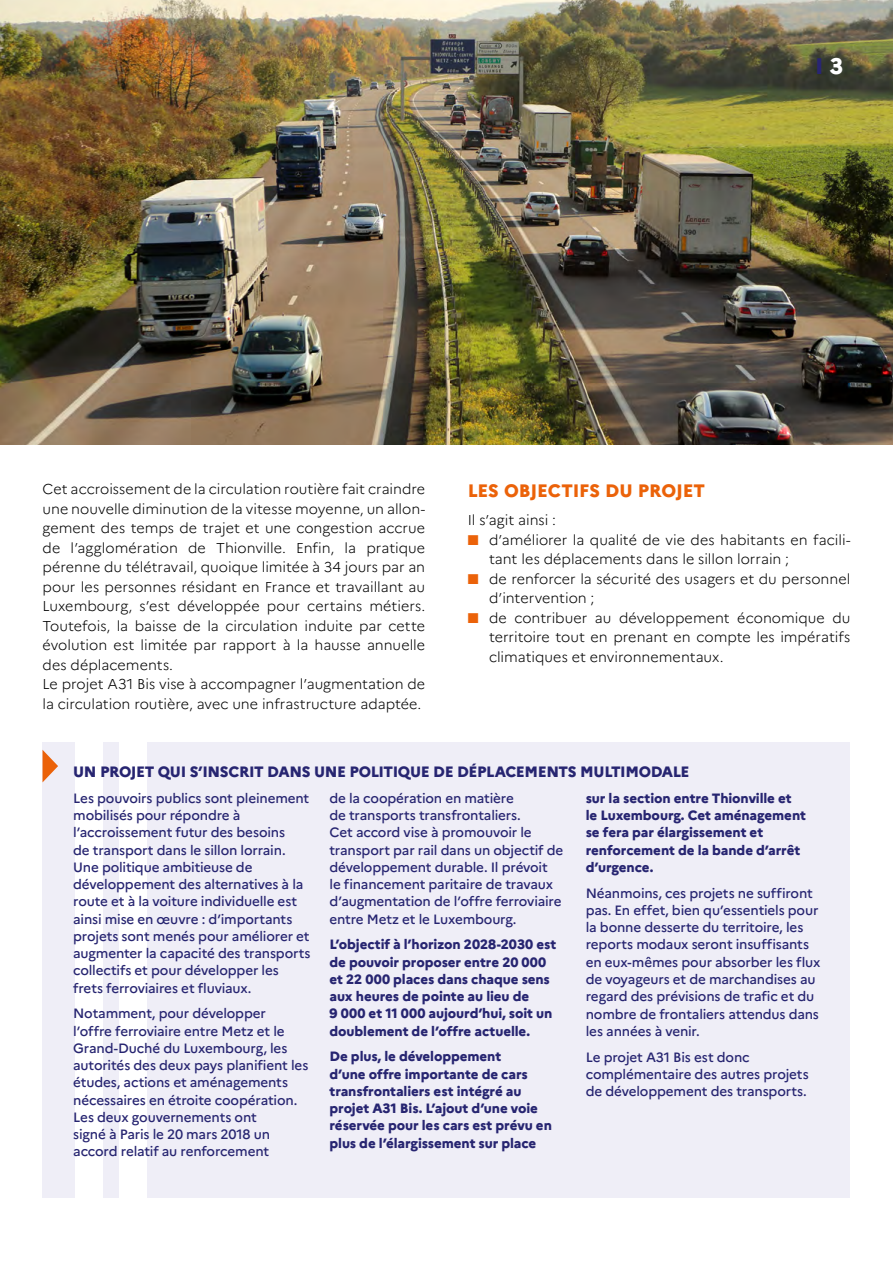
<style>
.page{position:relative;width:893px;height:1263px;background:#fff}
.page>*{position:absolute;margin:0;border:0;box-sizing:border-box;transform-origin:0 0}
.t1{font:800 22.5px "Marianne";color:#292574}
.t2{font:800 18px "Marianne";letter-spacing:-.01em;color:#eb6209}
.t3{font:800 15px "Marianne";letter-spacing:-.025em;color:#272571}
.t4{font:300 14.25px/19.5px "Marianne";color:#000}
.t5{font:500 13.5px/17.2px "Marianne";letter-spacing:-.015em;color:#272571}
.t6{font:800 13.5px/17.2px "Marianne";letter-spacing:-.01em;color:#272571}
.s1{color:#fff}
.s2{color:#eb6209}
</style>
<div class="page">
<img style="left:0;top:0;width:893px;height:444px">
<div style="left:43px;top:742px;width:807px;height:455px;background:#efeef7"></div>
<div style="left:120px;top:742px;width:27px;height:455px;background:#fff"></div>
<div style="left:75px;top:742px;width:28px;height:455px;background:#fff"></div>
<svg style="left:43px;top:750px;width:15px;height:32px"></svg>
<h1 class="t1" style="left:815px;top:52px;width:29px">I <span class="s1">3</span></h1>
<p class="t4" style="left:43px;top:479px;width:384px">Cet accroissement de la circulation routière fait craindre une nouvelle diminution de la vitesse moyenne, un allon&shy;gement des temps de trajet et une congestion accrue de l’agglomération de Thionville. Enfin, la pratique pérenne du télétravail, quoique limitée à 34 jours par an pour les personnes résidant en France et travaillant au Luxembourg, s’est développée pour certains métiers.<br>Toutefois, la baisse de la circulation induite par cette évolution est limitée par rapport à la hausse annuelle des déplacements.<br>Le projet A31 Bis vise à accompagner l’augmentation de la circulation routière, avec une infrastructure adaptée.</p>
<h2 class="t2" style="left:468px;top:480px;width:239px">LES OBJECTIFS DU PROJET</h2>
<p class="t4" style="left:468px;top:510px;width:90px">Il s’agit ainsi :</p>
<p class="t4" style="left:489px;top:530px;width:363px;text-indent:-21px"><span class="s2">■</span> d’améliorer la qualité de vie des habitants en facili&shy;tant les déplacements dans le sillon lorrain ;</p>
<p class="t4" style="left:489px;top:569px;width:363px;text-indent:-21px"><span class="s2">■</span> de renforcer la sécurité des usagers et du personnel d’intervention ;</p>
<p class="t4" style="left:489px;top:608px;width:363px;text-align:justify;text-indent:-21px"><span class="s2">■</span> de contribuer au développement économique du territoire tout en prenant en compte les impératifs climatiques et environnementaux.</p>
<p class="t3" style="left:73px;top:762px;width:618px">UN PROJET QUI S’INSCRIT DANS UNE POLITIQUE DE DÉPLACEMENTS MULTIMODALE</p>
<p class="t5" style="left:73px;top:789px;width:239px">Les pouvoirs publics sont pleinement mobilisés pour répondre à l’accroissement futur des besoins<br>de transport dans le sillon lorrain.<br>Une politique ambitieuse de développement des alternatives à la route et à la voiture individuelle est ainsi mise en œuvre : d’importants projets sont menés pour améliorer et augmenter la capacité des transports collectifs et pour développer les frets ferroviaires et fluviaux.</p>
<p class="t5" style="left:73px;top:1005px;width:237px">Notamment, pour développer<br>l’offre ferroviaire entre Metz et le<br>Grand-Duché du Luxembourg, les autorités des deux pays planifient les études, actions et aménagements nécessaires en étroite coopération.<br>Les deux gouvernements ont<br>signé à Paris le 20 mars 2018 un accord relatif au renforcement</p>
<p class="t6" style="left:586px;top:789px;width:222px">sur la section entre Thionville et le Luxembourg. Cet aménagement se fera par élargissement et renforcement de la bande d’arrêt d’urgence.</p>
<p class="t5" style="left:586px;top:884px;width:236px">Néanmoins, ces projets ne suffiront pas. En effet, bien qu’essentiels pour la bonne desserte du territoire, les reports modaux seront insuffisants en eux-mêmes pour absorber les flux de voyageurs et de marchandises au regard des prévisions de trafic et du nombre de frontaliers attendus dans les années à venir.</p>
<p class="t5" style="left:586px;top:1048px;width:224px">Le projet A31 Bis est donc complémentaire des autres projets de développement des transports.</p>
<p class="t5" style="left:329px;top:789px;width:235px">de la coopération en matière<br>de transports transfrontaliers.<br>Cet accord vise à promouvoir le transport par rail dans un objectif de développement durable. Il prévoit<br>le financement paritaire de travaux d’augmentation de l’offre ferroviaire entre Metz et le Luxembourg.</p>
<p class="t6" style="left:329px;top:936px;width:228px">L’objectif à l’horizon 2028-2030 est de pouvoir proposer entre 20 000 et 22 000 places dans chaque sens aux heures de pointe au lieu de<br>9 000 et 11 000 aujourd’hui, soit un doublement de l’offre actuelle.</p>
<p class="t6" style="left:329px;top:1048px;width:224px">De plus, le développement<br>d’une offre importante de cars transfrontaliers est intégré au projet A31 Bis. L’ajout d’une voie réservée pour les cars est prévu en plus de l’élargissement sur place</p>
</div>
